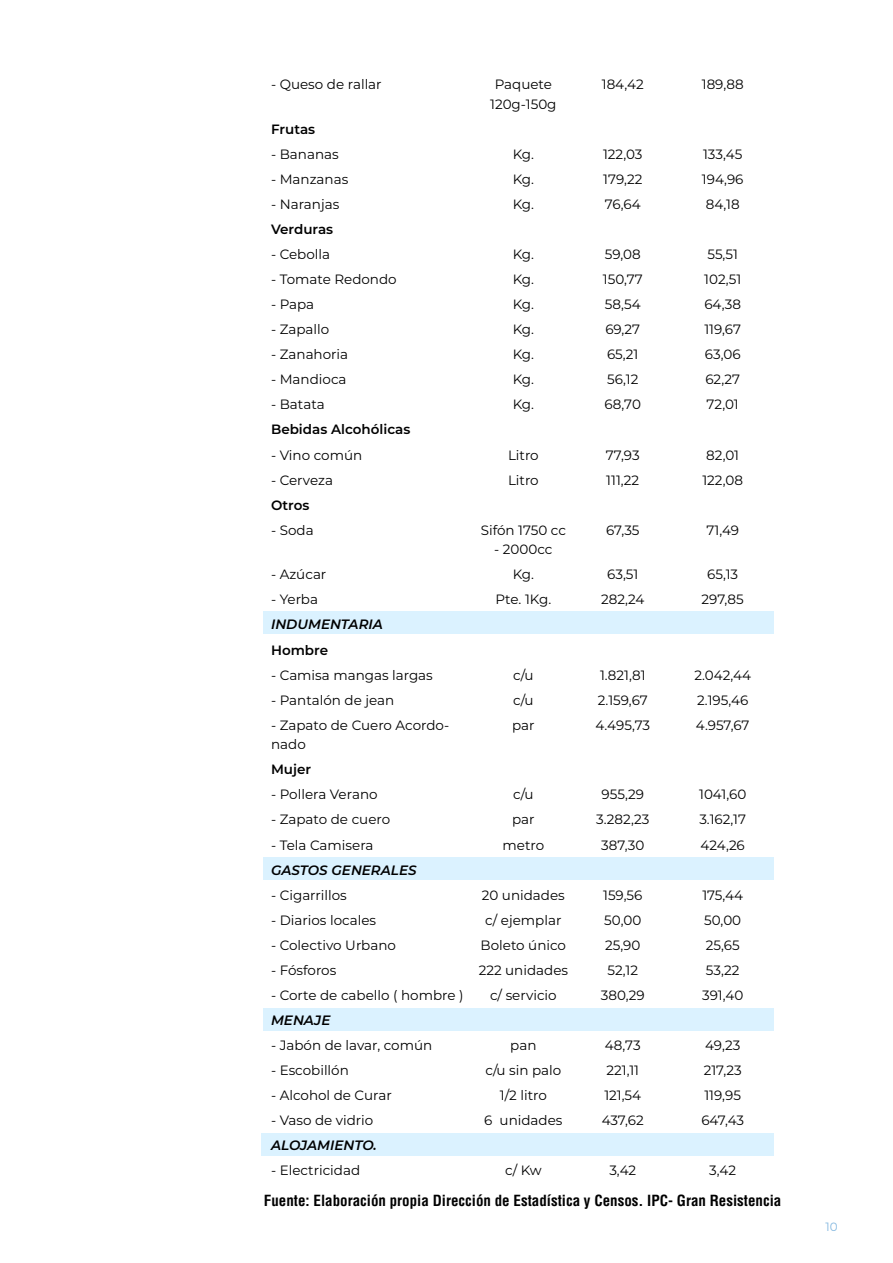
<style>
.page{position:relative;width:893px;height:1263px;background:#fff}
.page>*{position:absolute;margin:0;border:0;box-sizing:border-box;transform-origin:0 0}
.t1{font:700 condensed 15px "Helvetica LT Std";color:#000}
.PARRAFO{font:13.5px/19.5px "Montserrat";color:#000;text-align:center}
.PARRAFO-2{font:600 13.5px "Montserrat";color:#000}
.PARRAFO-3{font:italic 600 13.5px "Montserrat";color:#000}
.t2{font:12px "Montserrat";color:#86b9e0}
</style>
<div class="page">
<div style="left:262px;top:1133px;width:512px;height:22px;background:#dbf2ff"></div>
<div style="left:263px;top:1008px;width:511px;height:23px;background:#dbf2ff"></div>
<div style="left:263px;top:857px;width:511px;height:23px;background:#dbf2ff"></div>
<div style="left:263px;top:611px;width:511px;height:23px;background:#dbf2ff"></div>
<p class="PARRAFO" style="left:271px;top:74px;width:112px">- Queso de rallar</p>
<p class="PARRAFO" style="left:490px;top:74px;width:68px">Paquete<br>120g-150g</p>
<p class="PARRAFO" style="left:602px;top:74px;width:43px">184,42</p>
<p class="PARRAFO" style="left:702px;top:74px;width:43px">189,88</p>
<p class="PARRAFO-2" style="left:271px;top:119px;width:46px">Frutas</p>
<p class="PARRAFO" style="left:271px;top:144px;width:69px">- Bananas</p>
<p class="PARRAFO" style="left:513px;top:144px;width:23px">Kg.</p>
<p class="PARRAFO" style="left:603px;top:144px;width:41px">122,03</p>
<p class="PARRAFO" style="left:703px;top:144px;width:41px">133,45</p>
<p class="PARRAFO" style="left:271px;top:169px;width:79px">- Manzanas</p>
<p class="PARRAFO" style="left:513px;top:169px;width:23px">Kg.</p>
<p class="PARRAFO" style="left:603px;top:169px;width:41px">179,22</p>
<p class="PARRAFO" style="left:702px;top:169px;width:43px">194,96</p>
<p class="PARRAFO" style="left:271px;top:194px;width:70px">- Naranjas</p>
<p class="PARRAFO" style="left:513px;top:194px;width:23px">Kg.</p>
<p class="PARRAFO" style="left:605px;top:194px;width:37px">76,64</p>
<p class="PARRAFO" style="left:706px;top:194px;width:35px">84,18</p>
<p class="PARRAFO-2" style="left:271px;top:219px;width:64px">Verduras</p>
<p class="PARRAFO" style="left:271px;top:244px;width:61px">- Cebolla</p>
<p class="PARRAFO" style="left:513px;top:244px;width:23px">Kg.</p>
<p class="PARRAFO" style="left:605px;top:244px;width:37px">59,08</p>
<p class="PARRAFO" style="left:707px;top:244px;width:32px">55,51</p>
<p class="PARRAFO" style="left:271px;top:269px;width:127px">- Tomate Redondo</p>
<p class="PARRAFO" style="left:513px;top:269px;width:23px">Kg.</p>
<p class="PARRAFO" style="left:603px;top:269px;width:41px">150,77</p>
<p class="PARRAFO" style="left:704px;top:269px;width:38px">102,51</p>
<p class="PARRAFO" style="left:271px;top:294px;width:45px">- Papa</p>
<p class="PARRAFO" style="left:513px;top:294px;width:23px">Kg.</p>
<p class="PARRAFO" style="left:605px;top:294px;width:37px">58,54</p>
<p class="PARRAFO" style="left:704px;top:294px;width:38px">64,38</p>
<p class="PARRAFO" style="left:271px;top:319px;width:60px">- Zapallo</p>
<p class="PARRAFO" style="left:513px;top:319px;width:23px">Kg.</p>
<p class="PARRAFO" style="left:605px;top:319px;width:36px">69,27</p>
<p class="PARRAFO" style="left:704px;top:319px;width:38px">119,67</p>
<p class="PARRAFO" style="left:271px;top:344px;width:79px">- Zanahoria</p>
<p class="PARRAFO" style="left:513px;top:344px;width:23px">Kg.</p>
<p class="PARRAFO" style="left:607px;top:344px;width:33px">65,21</p>
<p class="PARRAFO" style="left:705px;top:344px;width:37px">63,06</p>
<p class="PARRAFO" style="left:271px;top:369px;width:77px">- Mandioca</p>
<p class="PARRAFO" style="left:513px;top:369px;width:23px">Kg.</p>
<p class="PARRAFO" style="left:607px;top:369px;width:33px">56,12</p>
<p class="PARRAFO" style="left:705px;top:369px;width:36px">62,27</p>
<p class="PARRAFO" style="left:271px;top:394px;width:55px">- Batata</p>
<p class="PARRAFO" style="left:513px;top:394px;width:23px">Kg.</p>
<p class="PARRAFO" style="left:605px;top:394px;width:38px">68,70</p>
<p class="PARRAFO" style="left:707px;top:394px;width:34px">72,01</p>
<p class="PARRAFO-2" style="left:271px;top:420px;width:141px">Bebidas Alcohólicas</p>
<p class="PARRAFO" style="left:271px;top:444px;width:93px">- Vino común</p>
<p class="PARRAFO" style="left:508px;top:444px;width:32px">Litro</p>
<p class="PARRAFO" style="left:606px;top:444px;width:35px">77,93</p>
<p class="PARRAFO" style="left:706px;top:444px;width:34px">82,01</p>
<p class="PARRAFO" style="left:271px;top:470px;width:63px">- Cerveza</p>
<p class="PARRAFO" style="left:508px;top:470px;width:32px">Litro</p>
<p class="PARRAFO" style="left:606px;top:470px;width:34px">111,22</p>
<p class="PARRAFO" style="left:702px;top:470px;width:42px">122,08</p>
<p class="PARRAFO-2" style="left:271px;top:495px;width:40px">Otros</p>
<p class="PARRAFO" style="left:271px;top:520px;width:44px">- Soda</p>
<p class="PARRAFO" style="left:481px;top:520px;width:87px">Sifón 1750 cc</p>
<p class="PARRAFO" style="left:494px;top:539px;width:60px">- 2000cc</p>
<p class="PARRAFO" style="left:606px;top:520px;width:35px">67,35</p>
<p class="PARRAFO" style="left:706px;top:520px;width:34px">71,49</p>
<p class="PARRAFO" style="left:271px;top:564px;width:57px">- Azúcar</p>
<p class="PARRAFO" style="left:513px;top:564px;width:23px">Kg.</p>
<p class="PARRAFO" style="left:607px;top:564px;width:33px">63,51</p>
<p class="PARRAFO" style="left:707px;top:564px;width:33px">65,13</p>
<p class="PARRAFO" style="left:271px;top:589px;width:48px">- Yerba</p>
<p class="PARRAFO" style="left:495px;top:589px;width:57px">Pte. 1Kg.</p>
<p class="PARRAFO" style="left:601px;top:589px;width:45px">282,24</p>
<p class="PARRAFO" style="left:702px;top:589px;width:44px">297,85</p>
<p class="PARRAFO-3" style="left:271px;top:615px;width:113px">INDUMENTARIA</p>
<p class="PARRAFO-2" style="left:271px;top:640px;width:59px">Hombre</p>
<p class="PARRAFO" style="left:271px;top:664px;width:163px">- Camisa mangas largas</p>
<p class="PARRAFO" style="left:513px;top:664px;width:22px">c/u</p>
<p class="PARRAFO" style="left:600px;top:664px;width:47px">1.821,81</p>
<p class="PARRAFO" style="left:694px;top:664px;width:58px">2.042,44</p>
<p class="PARRAFO" style="left:271px;top:690px;width:125px">- Pantalón de jean</p>
<p class="PARRAFO" style="left:513px;top:690px;width:22px">c/u</p>
<p class="PARRAFO" style="left:598px;top:690px;width:51px">2.159,67</p>
<p class="PARRAFO" style="left:697px;top:690px;width:53px">2.195,46</p>
<p class="PARRAFO" style="left:271px;top:715px;width:180px;text-align:left">- Zapato de Cuero Acordo&shy;nado</p>
<p class="PARRAFO" style="left:512px;top:715px;width:24px">par</p>
<p class="PARRAFO" style="left:595px;top:715px;width:56px">4.495,73</p>
<p class="PARRAFO" style="left:696px;top:715px;width:55px">4.957,67</p>
<p class="PARRAFO-2" style="left:271px;top:760px;width:42px">Mujer</p>
<p class="PARRAFO" style="left:271px;top:784px;width:108px">- Pollera Verano</p>
<p class="PARRAFO" style="left:513px;top:784px;width:22px">c/u</p>
<p class="PARRAFO" style="left:602px;top:784px;width:44px">955,29</p>
<p class="PARRAFO" style="left:699px;top:784px;width:49px">1041,60</p>
<p class="PARRAFO" style="left:271px;top:809px;width:121px">- Zapato de cuero</p>
<p class="PARRAFO" style="left:512px;top:809px;width:24px">par</p>
<p class="PARRAFO" style="left:596px;top:809px;width:54px">3.282,23</p>
<p class="PARRAFO" style="left:699px;top:809px;width:48px">3.162,17</p>
<p class="PARRAFO" style="left:271px;top:834px;width:104px">- Tela Camisera</p>
<p class="PARRAFO" style="left:503px;top:834px;width:43px">metro</p>
<p class="PARRAFO" style="left:601px;top:834px;width:45px">387,30</p>
<p class="PARRAFO" style="left:701px;top:834px;width:46px">424,26</p>
<p class="PARRAFO-3" style="left:271px;top:860px;width:147px">GASTOS GENERALES</p>
<p class="PARRAFO" style="left:271px;top:885px;width:77px">- Cigarrillos</p>
<p class="PARRAFO" style="left:482px;top:885px;width:84px">20 unidades</p>
<p class="PARRAFO" style="left:603px;top:885px;width:41px">159,56</p>
<p class="PARRAFO" style="left:702px;top:885px;width:42px">175,44</p>
<p class="PARRAFO" style="left:271px;top:910px;width:107px">- Diarios locales</p>
<p class="PARRAFO" style="left:485px;top:910px;width:78px">c/ ejemplar</p>
<p class="PARRAFO" style="left:604px;top:910px;width:39px">50,00</p>
<p class="PARRAFO" style="left:704px;top:910px;width:39px">50,00</p>
<p class="PARRAFO" style="left:271px;top:935px;width:126px">- Colectivo Urbano</p>
<p class="PARRAFO" style="left:481px;top:935px;width:87px">Boleto único</p>
<p class="PARRAFO" style="left:605px;top:935px;width:37px">25,90</p>
<p class="PARRAFO" style="left:706px;top:935px;width:35px">25,65</p>
<p class="PARRAFO" style="left:271px;top:960px;width:67px">- Fósforos</p>
<p class="PARRAFO" style="left:479px;top:960px;width:91px">222 unidades</p>
<p class="PARRAFO" style="left:607px;top:960px;width:32px">52,12</p>
<p class="PARRAFO" style="left:706px;top:960px;width:35px">53,22</p>
<p class="PARRAFO" style="left:271px;top:985px;width:194px">- Corte de cabello ( hombre )</p>
<p class="PARRAFO" style="left:490px;top:985px;width:68px">c/ servicio</p>
<p class="PARRAFO" style="left:601px;top:985px;width:45px">380,29</p>
<p class="PARRAFO" style="left:702px;top:985px;width:43px">391,40</p>
<p class="PARRAFO-3" style="left:271px;top:1011px;width:61px">MENAJE</p>
<p class="PARRAFO" style="left:271px;top:1035px;width:163px">- Jabón de lavar, común</p>
<p class="PARRAFO" style="left:510px;top:1035px;width:28px">pan</p>
<p class="PARRAFO" style="left:605px;top:1035px;width:37px">48,73</p>
<p class="PARRAFO" style="left:705px;top:1035px;width:37px">49,23</p>
<p class="PARRAFO" style="left:271px;top:1060px;width:79px">- Escobillón</p>
<p class="PARRAFO" style="left:485px;top:1060px;width:77px">c/u sin palo</p>
<p class="PARRAFO" style="left:606px;top:1060px;width:34px">221,11</p>
<p class="PARRAFO" style="left:704px;top:1060px;width:40px">217,23</p>
<p class="PARRAFO" style="left:271px;top:1085px;width:122px">- Alcohol de Curar</p>
<p class="PARRAFO" style="left:500px;top:1085px;width:49px">1/2 litro</p>
<p class="PARRAFO" style="left:604px;top:1085px;width:38px">121,54</p>
<p class="PARRAFO" style="left:704px;top:1085px;width:38px">119,95</p>
<p class="PARRAFO" style="left:271px;top:1110px;width:104px">- Vaso de vidrio</p>
<p class="PARRAFO" style="left:484px;top:1110px;width:80px">6 unidades</p>
<p class="PARRAFO" style="left:602px;top:1110px;width:43px">437,62</p>
<p class="PARRAFO" style="left:701px;top:1110px;width:44px">647,43</p>
<p class="PARRAFO-3" style="left:271px;top:1136px;width:107px">ALOJAMIENTO.</p>
<p class="PARRAFO" style="left:271px;top:1160px;width:91px">- Electricidad</p>
<p class="PARRAFO" style="left:505px;top:1160px;width:38px">c/ Kw</p>
<p class="PARRAFO" style="left:609px;top:1160px;width:28px">3,42</p>
<p class="PARRAFO" style="left:709px;top:1160px;width:28px">3,42</p>
<p class="t1" style="left:264px;top:1191px;width:519px">Fuente: Elaboración propia Dirección de Estadística y Censos. IPC- Gran Resistencia</p>
<p class="t2" style="left:825px;top:1219px;width:14px">10</p>
</div>
